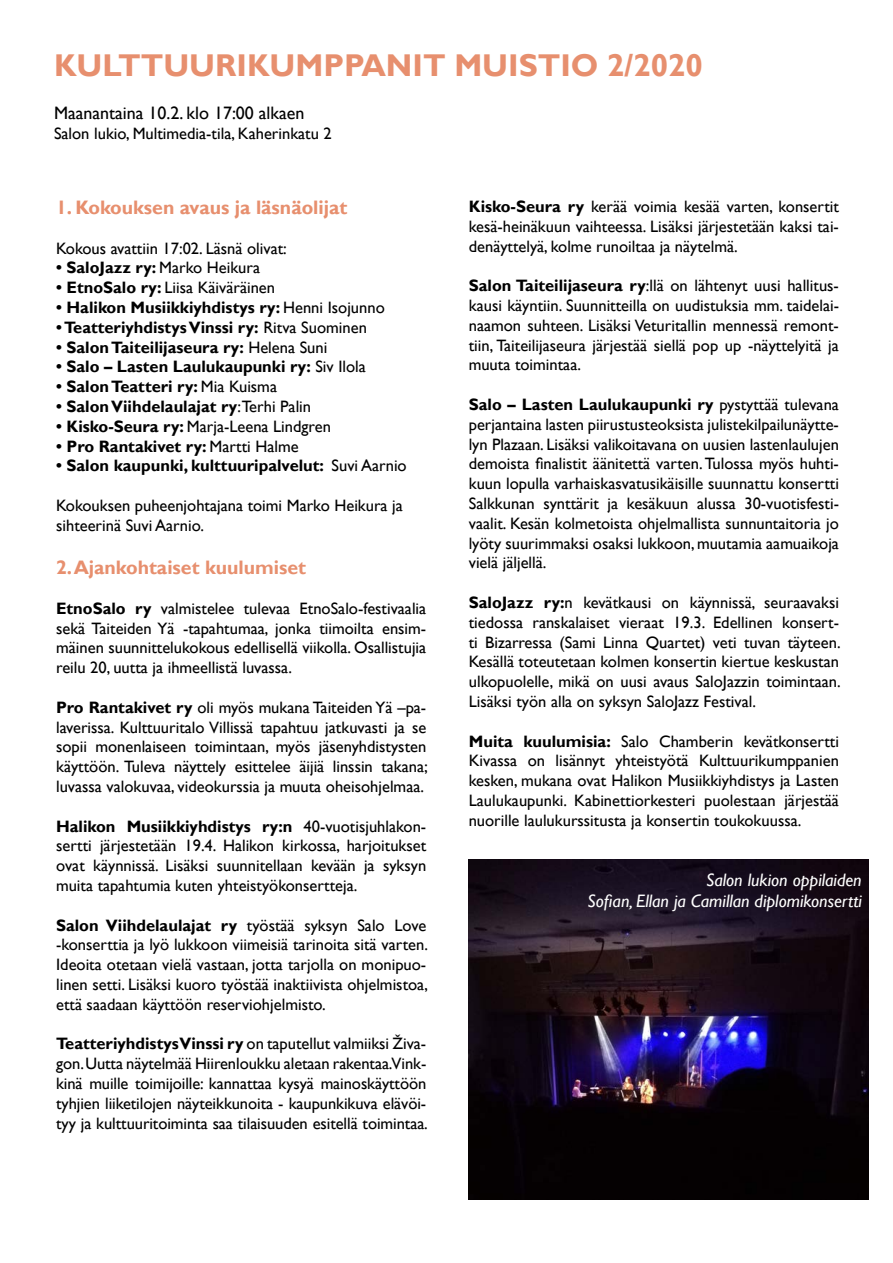
<style>
.page{position:relative;width:893px;height:1263px;background:#fff}
.page>*{position:absolute;margin:0;border:0;box-sizing:border-box;transform-origin:0 0}
.t1{font:700 31.5px "Gill Sans";color:#e78f6e}
.t2{font:700 19.5px "Gill Sans";color:#e78f6e}
.t3{font:italic 18px/21.6px "Gill Sans";color:#fff;text-align:right}
.t4{font:18px "Gill Sans";color:#000}
.t5{font:16.5px/19.8px "Gill Sans";color:#000;text-align:justify}
.t6{font:700 16.5px "Gill Sans";color:#000}
.s1{font-weight:400}
.s2{font-weight:700}
</style>
<div class="page">
<img style="left:469px;top:859px;width:400px;height:340px">
<h1 class="t1" style="left:54px;top:46px;width:650px">KULTTUURIKUMPPANIT MUISTIO 2/2020</h1>
<p class="t4" style="left:54px;top:102px;width:252px">Maanantaina 10.2. klo 17:00 alkaen</p>
<p class="t5" style="left:54px;top:124px;width:279px">Salon lukio, Multimedia-tila, Kaherinkatu 2</p>
<p class="t2" style="left:56px;top:196px;width:293px">1. Kokouksen avaus ja läsnäolijat</p>
<p class="t5" style="left:56px;top:238px;width:232px">Kokous avattiin 17:02. Läsnä olivat:</p>
<p class="t6" style="left:56px;top:258px;width:206px">• SaloJazz ry: <span class="s1">Marko Heikura</span></p>
<p class="t5" style="left:56px;top:278px;width:220px"><span class="s2">• EtnoSalo ry:</span> Liisa Käiväräinen</p>
<p class="t6" style="left:56px;top:298px;width:330px">• Halikon Musiikkiyhdistys ry: <span class="s1">Henni Isojunno</span></p>
<p class="t6" style="left:56px;top:317px;width:312px">• Teatteriyhdistys Vinssi ry: <span class="s1">Ritva Suominen</span></p>
<p class="t6" style="left:56px;top:337px;width:273px">• Salon Taiteilijaseura ry: <span class="s1">Helena Suni</span></p>
<p class="t6" style="left:56px;top:357px;width:311px">• Salo – Lasten Laulukaupunki ry: <span class="s1">Siv Ilola</span></p>
<p class="t6" style="left:56px;top:377px;width:222px">• Salon Teatteri ry: <span class="s1">Mia Kuisma</span></p>
<p class="t6" style="left:56px;top:397px;width:257px">• Salon Viihdelaulajat ry<span class="s1">:Terhi Palin</span></p>
<p class="t5" style="left:56px;top:417px;width:276px"><span class="s2">• Kisko-Seura ry:</span> Marja-Leena Lindgren</p>
<p class="t6" style="left:56px;top:436px;width:244px">• Pro Rantakivet ry: <span class="s1">Martti Halme</span></p>
<p class="t6" style="left:56px;top:456px;width:352px">• Salon kaupunki, kulttuuripalvelut: <span class="s1">Suvi Aarnio</span></p>
<p class="t5" style="left:56px;top:496px;width:348px">Kokouksen puheenjohtajana toimi Marko Heikura ja sihteerinä Suvi Aarnio.</p>
<p class="t2" style="left:56px;top:556px;width:252px">2. Ajankohtaiset kuulumiset</p>
<p class="t5" style="left:56px;top:598px;width:372px"><span class="s2">EtnoSalo ry</span> valmistelee tulevaa EtnoSalo-festivaalia sekä Taiteiden Yä -tapahtumaa, jonka tiimoilta ensim&shy;mäinen suunnittelukokous edellisellä viikolla. Osallistujia reilu 20, uutta ja ihmeellistä luvassa.</p>
<p class="t5" style="left:56px;top:697px;width:373px"><span class="s2">Pro Rantakivet ry</span> oli myös mukana Taiteiden Yä –pa&shy;laverissa. Kulttuuritalo Villissä tapahtuu jatkuvasti ja se sopii monenlaiseen toimintaan, myös jäsenyhdistysten käyttöön. Tuleva näyttely esittelee äijiä linssin takana; luvassa valokuvaa, videokurssia ja muuta oheisohjelmaa.</p>
<p class="t5" style="left:56px;top:816px;width:372px"><span class="s2">Halikon Musiikkiyhdistys ry:n</span> 40-vuotisjuhlakon&shy;sertti järjestetään 19.4. Halikon kirkossa, harjoitukset ovat käynnissä. Lisäksi suunnitellaan kevään ja syksyn muita tapahtumia kuten yhteistyökonsertteja.</p>
<p class="t5" style="left:56px;top:915px;width:373px"><span class="s2">Salon Viihdelaulajat ry</span> työstää syksyn Salo Love -konserttia ja lyö lukkoon viimeisiä tarinoita sitä varten.<br>Ideoita otetaan vielä vastaan, jotta tarjolla on monipuo&shy;linen setti. Lisäksi kuoro työstää inaktiivista ohjelmistoa, että saadaan käyttöön reserviohjelmisto.</p>
<p class="t5" style="left:56px;top:1034px;width:373px"><span class="s2">Teatteriyhdistys Vinssi ry</span> on taputellut valmiiksi Živa&shy;gon. Uutta näytelmää Hiirenloukku aletaan rakentaa.Vink&shy;kinä muille toimijoille: kannattaa kysyä mainoskäyttöön tyhjien liiketilojen näyteikkunoita - kaupunkikuva elävöi&shy;tyy ja kulttuuritoiminta saa tilaisuuden esitellä toimintaa.</p>
<p class="t5" style="left:469px;top:197px;width:372px"><span class="s2">Kisko-Seura ry</span> kerää voimia kesää varten, konsertit kesä-heinäkuun vaihteessa. Lisäksi järjestetään kaksi tai&shy;denäyttelyä, kolme runoiltaa ja näytelmä.</p>
<p class="t5" style="left:469px;top:276px;width:372px"><span class="s2">Salon Taiteilijaseura ry</span>:llä on lähtenyt uusi hallitus&shy;kausi käyntiin. Suunnitteilla on uudistuksia mm. taidelai&shy;naamon suhteen. Lisäksi Veturitallin mennessä remont&shy;tiin, Taiteilijaseura järjestää siellä pop up -näyttelyitä ja muuta toimintaa.</p>
<p class="t5" style="left:469px;top:395px;width:372px"><span class="s2">Salo – Lasten Laulukaupunki ry</span> pystyttää tulevana perjantaina lasten piirustusteoksista julistekilpailunäytte&shy;lyn Plazaan. Lisäksi valikoitavana on uusien lastenlaulujen demoista finalistit äänitettä varten. Tulossa myös huhti&shy;kuun lopulla varhaiskasvatusikäisille suunnattu konsertti Salkkunan synttärit ja kesäkuun alussa 30-vuotisfesti&shy;vaalit. Kesän kolmetoista ohjelmallista sunnuntaitoria jo lyöty suurimmaksi osaksi lukkoon, muutamia aamuaikoja vielä jäljellä.</p>
<p class="t5" style="left:469px;top:593px;width:373px"><span class="s2">SaloJazz ry:</span>n kevätkausi on käynnissä, seuraavaksi tiedossa ranskalaiset vieraat 19.3. Edellinen konsert&shy;ti Bizarressa (Sami Linna Quartet) veti tuvan täyteen.<br>Kesällä toteutetaan kolmen konsertin kiertue keskustan ulkopuolelle, mikä on uusi avaus SaloJazzin toimintaan.<br>Lisäksi työn alla on syksyn SaloJazz Festival.</p>
<p class="t5" style="left:469px;top:731px;width:372px"><span class="s2">Muita kuulumisia:</span> Salo Chamberin kevätkonsertti Kivassa on lisännyt yhteistyötä Kulttuurikumppanien kesken, mukana ovat Halikon Musiikkiyhdistys ja Lasten Laulukaupunki. Kabinettiorkesteri puolestaan järjestää nuorille laulukurssitusta ja konsertin toukokuussa.</p>
<p class="t3" style="left:588px;top:869px;width:276px">Salon lukion oppilaiden<br>Sofian, Ellan ja Camillan diplomikonsertti</p>
</div>
